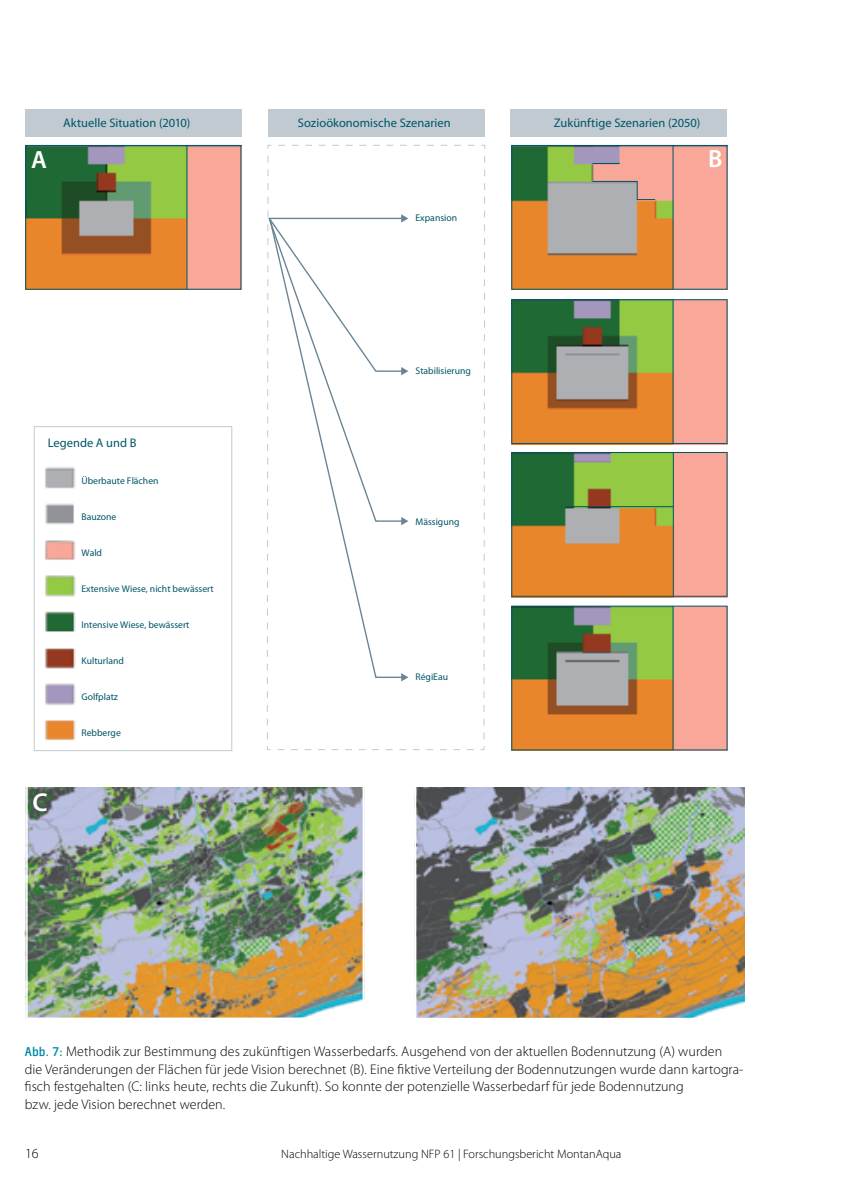
<style>
.page{position:relative;width:844px;height:1191px;background:#fff}
.page>*{position:absolute;margin:0;border:0;box-sizing:border-box;transform-origin:0 0}
.t1{font:600 25.9px "Myriad Pro";color:#fff}
.t2{font:600 25.03px "Myriad Pro";color:#fff}
.t3{font:300 14px/17.5px "Myriad Pro";letter-spacing:.005em;color:#000}
.t4{font:12.42px "Myriad Pro";color:#005568}
.t5{font:300 12.25px "Myriad Pro";color:#000}
.t6{font:9.8px "Myriad Pro";color:#005568}
.s1{font-family:"Plexes Medium Pro";font-weight:400;color:#008ca6}
</style>
<div class="page">
<img style="left:26px;top:787px;width:337px;height:231px">
<img style="left:414px;top:787px;width:330px;height:231px">
<div style="left:25px;top:109px;width:216px;height:28px;background:#c1cad1"></div>
<div style="left:268px;top:109px;width:216px;height:28px;background:#c1cad1"></div>
<div style="left:510px;top:109px;width:216px;height:28px;background:#c1cad1"></div>
<svg style="left:266px;top:144px;width:219px;height:606px"></svg>
<div style="left:34px;top:426px;width:198px;height:325px;border:1px solid #c1cad1"></div>
<img style="left:25px;top:145px;width:216px;height:145px">
<img style="left:511px;top:147px;width:216px;height:143px">
<img style="left:513px;top:301px;width:212px;height:141px">
<img style="left:511px;top:454px;width:216px;height:143px">
<img style="left:511px;top:608px;width:216px;height:143px">
<hr style="left:672px;top:452px;width:1px;height:144px;background:#005568">
<hr style="left:565px;top:506px;width:108px;height:1px;background:#005568">
<div style="left:511px;top:452px;width:216px;height:144px;border:1px solid #005568"></div>
<hr style="left:672px;top:300px;width:1px;height:144px;background:#005568">
<hr style="left:672px;top:145px;width:1px;height:144px;background:#005568">
<div style="left:511px;top:299px;width:216px;height:145px;border:1px solid #005568"></div>
<div style="left:511px;top:145px;width:216px;height:144px;border:1px solid #005568"></div>
<hr style="left:186px;top:145px;width:1px;height:144px;background:#005568">
<div style="left:26px;top:145px;width:215px;height:144px;border:1px solid #005568"></div>
<hr style="left:672px;top:606px;width:1px;height:144px;background:#005568">
<div style="left:511px;top:606px;width:216px;height:144px;border:1px solid #005568"></div>
<svg style="left:592px;top:181px;width:63px;height:19px"></svg>
<svg style="left:592px;top:162px;width:27px;height:2px"></svg>
<img style="left:45px;top:467px;width:31px;height:274px">
<p class="t4" style="left:63px;top:116px;width:129px">Aktuelle Situation (2010)</p>
<p class="t4" style="left:298px;top:116px;width:154px">Sozioökonomische Szenarien</p>
<p class="t4" style="left:553px;top:116px;width:148px">Zukünftige Szenarien (2050)</p>
<h2 class="t2" style="left:31px;top:144px;width:17px">A</h2>
<h2 class="t2" style="left:708px;top:143px;width:16px">B</h2>
<p class="t6" style="left:415px;top:213px;width:43px">Expansion</p>
<p class="t4" style="left:48px;top:436px;width:90px">Legende A und B</p>
<h1 class="t1" style="left:32px;top:786px;width:17px">C</h1>
<p class="t6" style="left:81px;top:475px;width:79px">Überbaute Flächen</p>
<p class="t6" style="left:81px;top:511px;width:36px">Bauzone</p>
<p class="t6" style="left:81px;top:547px;width:22px">Wald</p>
<p class="t6" style="left:81px;top:583px;width:134px">Extensive Wiese, nicht bewässert</p>
<p class="t6" style="left:81px;top:619px;width:109px">Intensive Wiese, bewässert</p>
<p class="t6" style="left:81px;top:655px;width:44px">Kulturland</p>
<p class="t6" style="left:81px;top:691px;width:38px">Golfplatz</p>
<p class="t6" style="left:81px;top:727px;width:41px">Rebberge</p>
<p class="t6" style="left:415px;top:366px;width:57px">Stabilisierung</p>
<p class="t6" style="left:415px;top:516px;width:45px">Mässigung</p>
<p class="t6" style="left:415px;top:671px;width:34px">RégiEau</p>
<p class="t3" style="left:25px;top:1043px;width:720px"><span class="s1">Abb. 7:</span> Methodik zur Bestimmung des zukünftigen Wasserbedarfs. Ausgehend von der aktuellen Bodennutzung (A) wurden<br>die Veränderungen der Flächen für jede Vision berechnet (B). Eine fiktive Verteilung der Bodennutzungen wurde dann kartogra&shy;fisch festgehalten (C: links heute, rechts die Zukunft). So konnte der potenzielle Wasserbedarf für jede Bodennutzung<br>bzw. jede Vision berechnet werden.</p>
<p class="t3" style="left:25px;top:1145px;width:15px">16</p>
<p class="t5" style="left:281px;top:1147px;width:341px">Nachhaltige Wassernutzung NFP 61 | Forschungsbericht MontanAqua</p>
</div>
